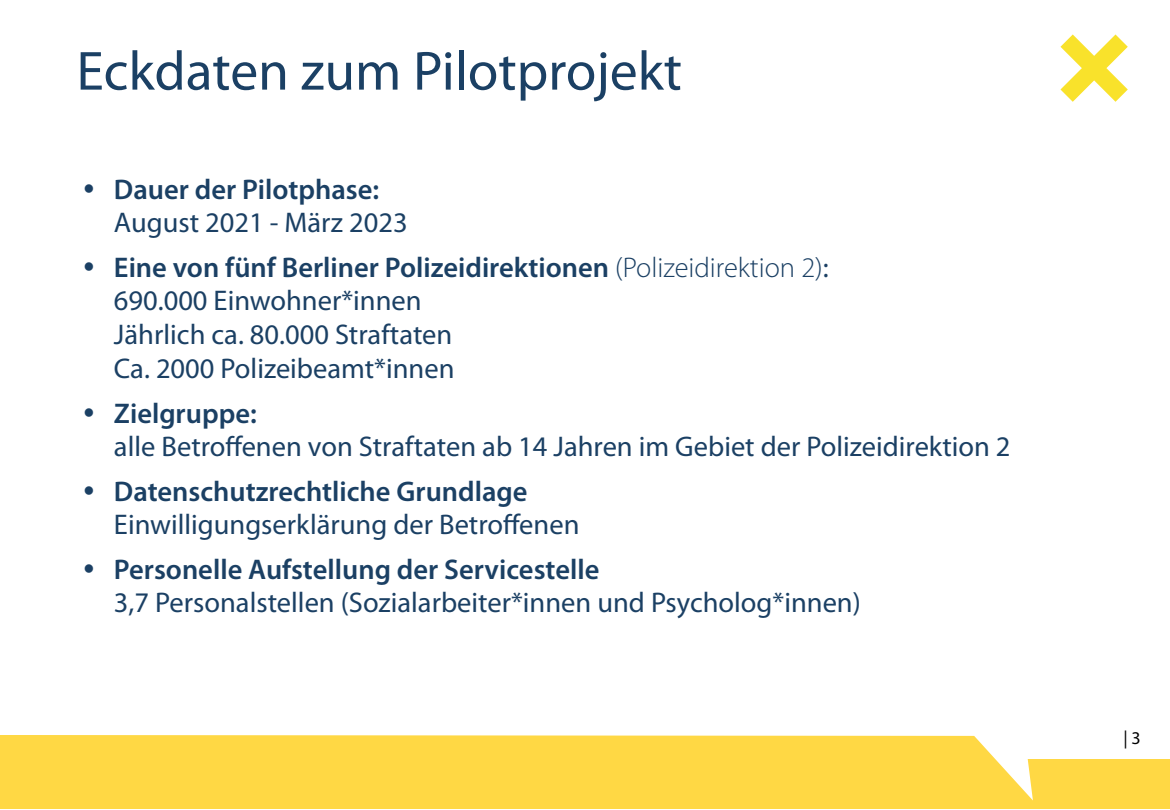
<style>
.page{position:relative;width:1170px;height:810px;background:#fff}
.page>*{position:absolute;margin:0;border:0;box-sizing:border-box;transform-origin:0 0}
.t1{font:55.5px "Myriad Pro";color:#1b4064}
.t2{font:28.5px/34.2px "Myriad Pro";color:#1b4064}
.t3{font:600 28.5px/45px "Myriad Pro";color:#1b4064}
.t4{font:28.5px "Wingdings";color:#1b4064}
.t5{font:18px "Myriad Pro";color:#000001}
.s1{font-weight:400}
.s2{font-weight:300}
</style>
<div class="page">
<div style="left:0;top:736px;width:1169px;height:73px;background:#ffd844"></div>
<svg style="left:0;top:735px;width:1170px;height:65px"></svg>
<svg style="left:1060px;top:34px;width:68px;height:68px"></svg>
<h1 class="t1" style="left:76px;top:37px;width:607px">Eckdaten zum Pilotprojekt</h1>
<p class="t4" style="left:82px;top:173px;width:15px">•</p>
<p class="t4" style="left:82px;top:251px;width:15px">•</p>
<p class="t4" style="left:82px;top:398px;width:15px">•</p>
<p class="t4" style="left:82px;top:476px;width:15px">•</p>
<p class="t4" style="left:82px;top:554px;width:15px">•</p>
<p class="t3" style="left:114px;top:166px;width:267px">Dauer der Pilotphase:</p>
<p class="t3" style="left:114px;top:199px;width:716px"><span class="s1">August 2021 - März 2023<br></span>Eine von fünf Berliner Polizeidirektionen <span class="s2">(Polizeidirektion</span> <span class="s1">:</span><span class="s2">(2</span></p>
<p class="t2" style="left:114px;top:283px;width:342px">690.000 Einwohner*innen<br>Jährlich ca. 80.000 Straftaten<br>Ca. 2000 Polizeibeamt*innen</p>
<p class="t3" style="left:114px;top:391px;width:144px">Zielgruppe:</p>
<p class="t2" style="left:114px;top:429px;width:898px">alle Betroffenen von Straftaten ab 14 Jahren im Gebiet der Polizeidirektion 2</p>
<p class="t3" style="left:114px;top:469px;width:415px">Datenschutzrechtliche Grundlage</p>
<p class="t2" style="left:114px;top:507px;width:467px">Einwilligungserklärung der Betroffenen</p>
<p class="t3" style="left:114px;top:547px;width:487px">Personelle Aufstellung der Servicestelle</p>
<p class="t2" style="left:114px;top:585px;width:748px">3,7 Personalstellen (Sozialarbeiter*innen und Psycholog*innen(</p>
<p class="t5" style="left:1124px;top:727px;width:19px">3|</p>
</div>
